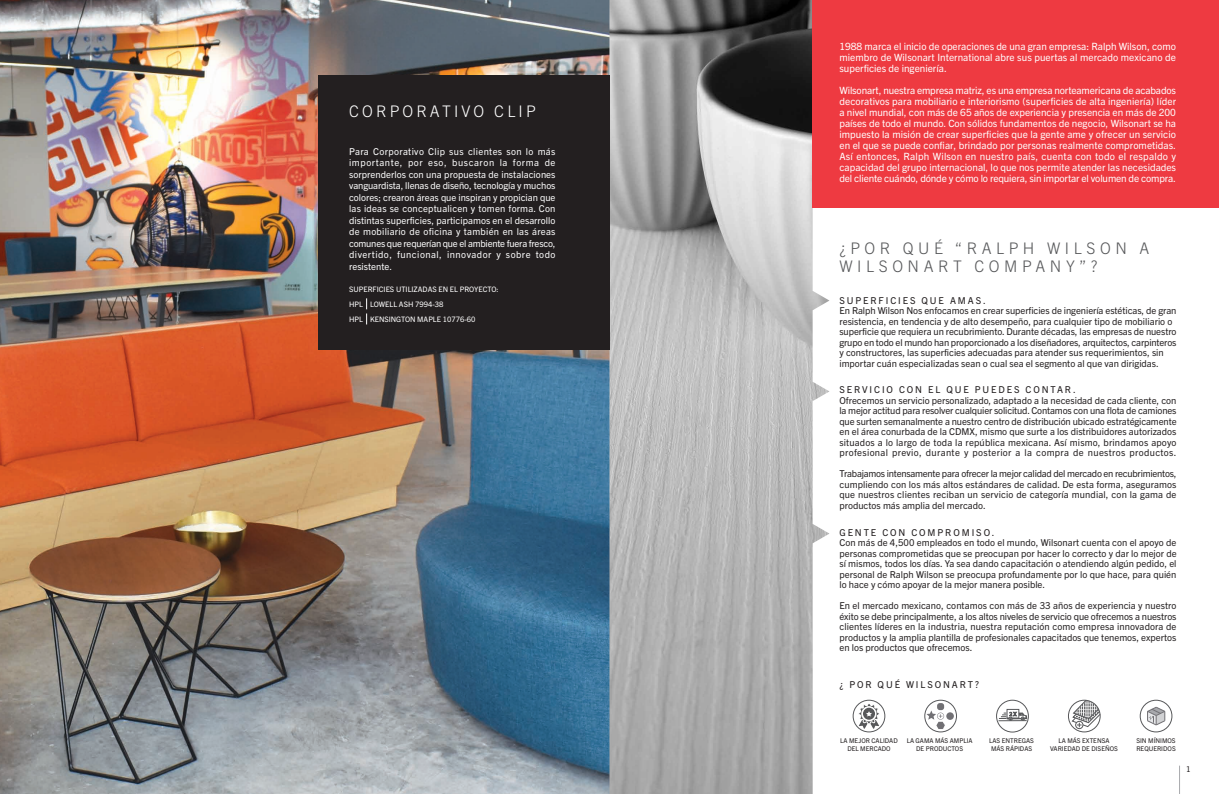
<style>
.page{position:relative;width:1219px;height:794px;background:#fff}
.page>*{position:absolute;margin:0;border:0;box-sizing:border-box;transform-origin:0 0}
.t1{font:300 16px/18px "Trade Gothic Next LT Pro";letter-spacing:.285em;color:#57585a}
.t2{font:300 16px "Trade Gothic Next LT Pro";letter-spacing:.2em;color:#fff}
.t3{font:10px/11px "Trade Gothic Next LT Pro";color:#fff;text-align:justify}
.t4{font:9.5px/10.5px "Trade Gothic Next LT Pro";color:#231f20}
.t5{font:9.5px/11.5px "Trade Gothic Next LT Pro";letter-spacing:.05em;color:#fff;text-align:justify}
.t6{font:9.5px "Trade Gothic Next LT Pro";letter-spacing:.2em;color:#231f20}
.t7{font:8px "Trade Gothic Next LT Pro";color:#231f20}
.t8{font:7.5px/15px "Trade Gothic Next LT Pro";color:#fff}
.t9{font:6.5px/7.5px "Trade Gothic Next LT Pro";color:#231f20;text-align:center}
</style>
<div class="page">
<img style="left:0;top:0;width:829px;height:794px">
<div style="left:813px;top:0;width:406px;height:207px;background:#ee3a41"></div>
<svg style="left:1179px;top:765px;width:1px;height:29px"></svg>
<div style="left:317px;top:75px;width:292px;height:274px;background:#231f20"></div>
<svg style="left:366px;top:298px;width:1px;height:26px"></svg>
<div style="left:1068px;top:700px;width:32px;height:32px;border:1px solid #57585a;border-radius:50%"></div>
<div style="left:1075px;top:721px;width:8px;height:8px;border:1px solid #57585a;border-radius:50%"></div>
<svg style="left:1072px;top:699px;width:29px;height:28px"></svg>
<div style="left:853px;top:700px;width:32px;height:32px;border:1px solid #57585a;border-radius:50%"></div>
<svg style="left:858px;top:703px;width:22px;height:26px"></svg>
<svg style="left:998px;top:709px;width:29px;height:12px"></svg>
<div style="left:996px;top:700px;width:33px;height:32px;border:1px solid #57585a;border-radius:50%"></div>
<div style="left:1140px;top:700px;width:32px;height:32px;border:1px solid #57585a;border-radius:50%"></div>
<div style="left:924px;top:700px;width:33px;height:32px;border:1px solid #57585a;border-radius:50%"></div>
<svg style="left:1147px;top:706px;width:19px;height:20px"></svg>
<div style="left:946px;top:712px;width:8px;height:8px;background:#717074;border-radius:50%"></div>
<div style="left:937px;top:703px;width:7px;height:7px;background:#717074;border-radius:3px"></div>
<svg style="left:926px;top:710px;width:19px;height:19px"></svg>
<h1 class="t2" style="left:349px;top:105px;width:188px">CORPORATIVO CLIP</h1>
<p class="t5" style="left:349px;top:146px;width:208px">Para Corporativo Clip sus clientes son lo más importante, por eso, buscaron la forma de sorprenderlos con una propuesta de instalaciones vanguardista, llenas de diseño, tecnología y muchos colores; crearon áreas que inspiran y propician que las ideas se conceptualicen y tomen forma. Con distintas superficies, participamos en el desarrollo de mobiliario de oficina y también en las áreas comunes que requerían que el ambiente fuera fresco, divertido, funcional, innovador y sobre todo resistente.</p>
<p class="t8" style="left:349px;top:282px;width:151px">SUPERFICIES UTILIZADAS EN EL PROYECTO:<br>HPL LOWELL ASH 7994-38<br>HPL KENSINGTON MAPLE 10776-60</p>
<p class="t3" style="left:839px;top:42px;width:338px">1988 marca el inicio de operaciones de una gran empresa: Ralph Wilson, como miembro de Wilsonart International abre sus puertas al mercado mexicano de superficies de ingeniería.</p>
<p class="t3" style="left:839px;top:86px;width:338px">Wilsonart, nuestra empresa matriz, es una empresa norteamericana de acabados decorativos para mobiliario e interiorismo (superficies de alta ingeniería) líder a nivel mundial, con más de 65 años de experiencia y presencia en más de 200 países de todo el mundo. Con sólidos fundamentos de negocio, Wilsonart se ha impuesto la misión de crear superficies que la gente ame y ofrecer un servicio en el que se puede confiar, brindado por personas realmente comprometidas.<br>Así entonces, Ralph Wilson en nuestro país, cuenta con todo el respaldo y capacidad del grupo internacional, lo que nos permite atender las necesidades del cliente cuándo, dónde y cómo lo requiera, sin importar el volumen de compra.</p>
<h1 class="t1" style="left:839px;top:241px;width:311px">¿POR QUÉ “RALPH WILSON A<br>WILSONART COMPANY”?</h1>
<p class="t4" style="left:839px;top:296px;width:339px">SUPERFICIES QUE AMAS.<br>En Ralph Wilson Nos enfocamos en crear superficies de ingeniería estéticas, de gran resistencia, en tendencia y de alto desempeño, para cualquier tipo de mobiliario o superficie que requiera un recubrimiento. Durante décadas, las empresas de nuestro grupo en todo el mundo han proporcionado a los diseñadores, arquitectos, carpinteros y constructores, las superficies adecuadas para atender sus requerimientos, sin importar cuán especializadas sean o cual sea el segmento al que van dirigidas.</p>
<p class="t4" style="left:839px;top:385px;width:339px">SERVICIO CON EL QUE PUEDES CONTAR.<br>Ofrecemos un servicio personalizado, adaptado a la necesidad de cada cliente, con la mejor actitud para resolver cualquier solicitud. Contamos con una flota de camiones que surten semanalmente a nuestro centro de distribución ubicado estratégicamente en el área conurbada de la CDMX, mismo que surte a los distribuidores autorizados situados a lo largo de toda la república mexicana. Así mismo, brindamos apoyo profesional previo, durante y posterior a la compra de nuestros productos.</p>
<p class="t4" style="left:839px;top:469px;width:339px;text-align:justify">Trabajamos intensamente para ofrecer la mejor calidad del mercado en recubrimientos, cumpliendo con los más altos estándares de calidad. De esta forma, aseguramos que nuestros clientes reciban un servicio de categoría mundial, con la gama de productos más amplia del mercado.</p>
<p class="t4" style="left:839px;top:528px;width:339px">GENTE CON COMPROMISO.<br>Con más de 4,500 empleados en todo el mundo, Wilsonart cuenta con el apoyo de personas comprometidas que se preocupan por hacer lo correcto y dar lo mejor de sí mismos, todos los días. Ya sea dando capacitación o atendiendo algún pedido, el personal de Ralph Wilson se preocupa profundamente por lo que hace, para quién lo hace y cómo apoyar de la mejor manera posible.</p>
<p class="t4" style="left:839px;top:601px;width:339px;text-align:justify">En el mercado mexicano, contamos con más de 33 años de experiencia y nuestro éxito se debe principalmente, a los altos niveles de servicio que ofrecemos a nuestros clientes líderes en la industria, nuestra reputación como empresa innovadora de productos y la amplia plantilla de profesionales capacitados que tenemos, expertos en los productos que ofrecemos.</p>
<p class="t6" style="left:839px;top:681px;width:141px">¿ POR QUÉ WILSONART?</p>
<p class="t9" style="left:840px;top:738px;width:59px">LA MEJOR CALIDAD<br>DEL MERCADO</p>
<p class="t9" style="left:1136px;top:738px;width:41px;text-align:left">SIN MÍNIMOS<br>REQUERIDOS</p>
<p class="t9" style="left:907px;top:738px;width:68px">LA GAMA MÁS AMPLIA<br>DE PRODUCTOS</p>
<p class="t9" style="left:989px;top:738px;width:46px;text-align:left">LAS ENTREGAS<br>MÁS RÁPIDAS</p>
<p class="t9" style="left:1050px;top:738px;width:69px">LA MÁS EXTENSA<br>VARIEDAD DE DISEÑOS</p>
<p class="t7" style="left:1186px;top:766px;width:6px">1</p>
</div>
